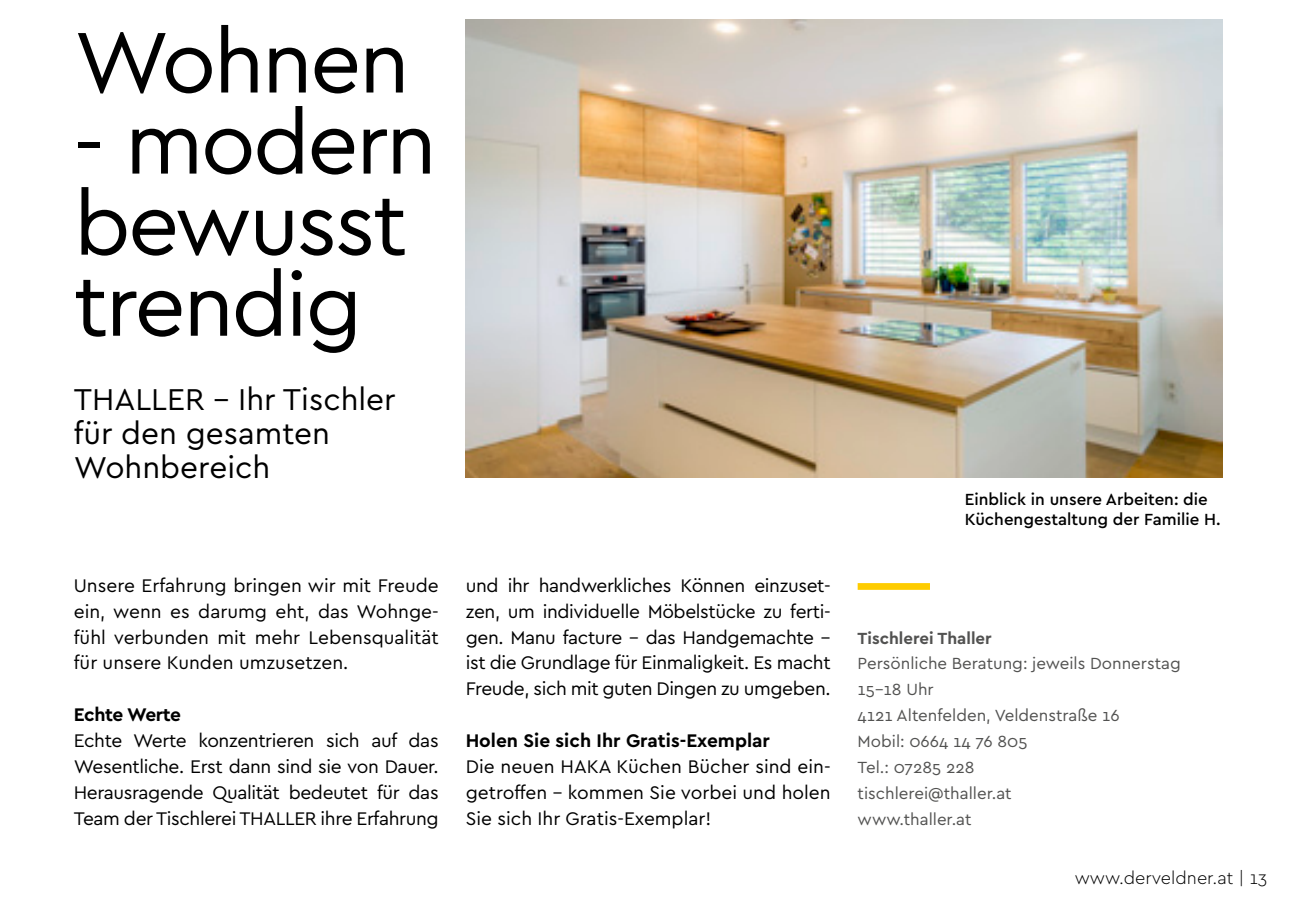
<style>
.page{position:relative;width:1311px;height:902px;background:#fff}
.page>*{position:absolute;margin:0;border:0;box-sizing:border-box;transform-origin:0 0}
.t1{font:90px/81px "Cera";letter-spacing:-.03em;color:#000}
.t2{font:31.5px/33.8px "Cera";color:#000}
.t3{font:19.12px/25.9px "Cera";letter-spacing:-.02em;color:#000;text-align:justify}
.t4{font:700 19.12px "Cera";color:#000}
.t5{font:700 19.12px "Cera";letter-spacing:-.025em;color:#000}
.t6{font:300 18px "Cera";color:#000}
.t7{font:16.88px/25.9px "Cera";color:#525251}
.t8{font:500 16.88px/20.2px "Cera";color:#000}
.t9{font:700 16.88px "Cera";color:#525251}
</style>
<div class="page">
<div style="left:857px;top:583px;width:72px;height:6px;background:#fecc00"></div>
<img style="left:465px;top:20px;width:757px;height:457px">
<h1 class="t1" style="left:74px;top:18px;width:337px">Wohnen</h1>
<h1 class="t1" style="left:74px;top:99px;width:364px">- modern bewusst trendig</h1>
<h2 class="t2" style="left:74px;top:381px;width:323px">THALLER - Ihr Tischler für den gesamten<br>Wohnbereich</h2>
<p class="t3" style="left:74px;top:571px;width:366px">Unsere Erfahrung bringen wir mit Freude ein, wenn es darumg eht, das Wohnge&shy;fühl verbunden mit mehr Lebensqualität für unsere Kunden umzusetzen.</p>
<p class="t5" style="left:74px;top:702px;width:109px">Echte Werte</p>
<p class="t3" style="left:74px;top:726px;width:366px">Echte Werte konzentrieren sich auf das Wesentliche. Erst dann sind sie von Dauer.<br>Herausragende Qualität bedeutet für das Team der Tischlerei THALLER ihre Erfahrung</p>
<p class="t3" style="left:465px;top:571px;width:366px">und ihr handwerkliches Können einzuset&shy;zen, um individuelle Möbelstücke zu ferti&shy;gen. Manu facture – das Handgemachte – ist die Grundlage für Einmaligkeit. Es macht Freude, sich mit guten Dingen zu umgeben.</p>
<p class="t4" style="left:465px;top:727px;width:306px">Holen Sie sich Ihr Gratis-Exemplar</p>
<p class="t3" style="left:465px;top:752px;width:366px">Die neuen HAKA Küchen Bücher sind ein&shy;getroffen – kommen Sie vorbei und holen Sie sich Ihr Gratis-Exemplar!</p>
<p class="t8" style="left:964px;top:488px;width:257px">Einblick in unsere Arbeiten: die<br>Küchengestaltung der Familie H.</p>
<p class="t9" style="left:857px;top:626px;width:135px">Tischlerei Thaller</p>
<p class="t7" style="left:857px;top:650px;width:324px">Persönliche Beratung: jeweils Donnerstag<br>15–18 Uhr<br>4121 Altenfelden, Veldenstraße 16<br>Mobil: 0664 14 76 805<br>Tel.: 07285 228<br>tischlerei@thaller.at<br>www.thaller.at</p>
<p class="t6" style="left:1074px;top:865px;width:194px">www.derveldner.at | 13</p>
</div>
